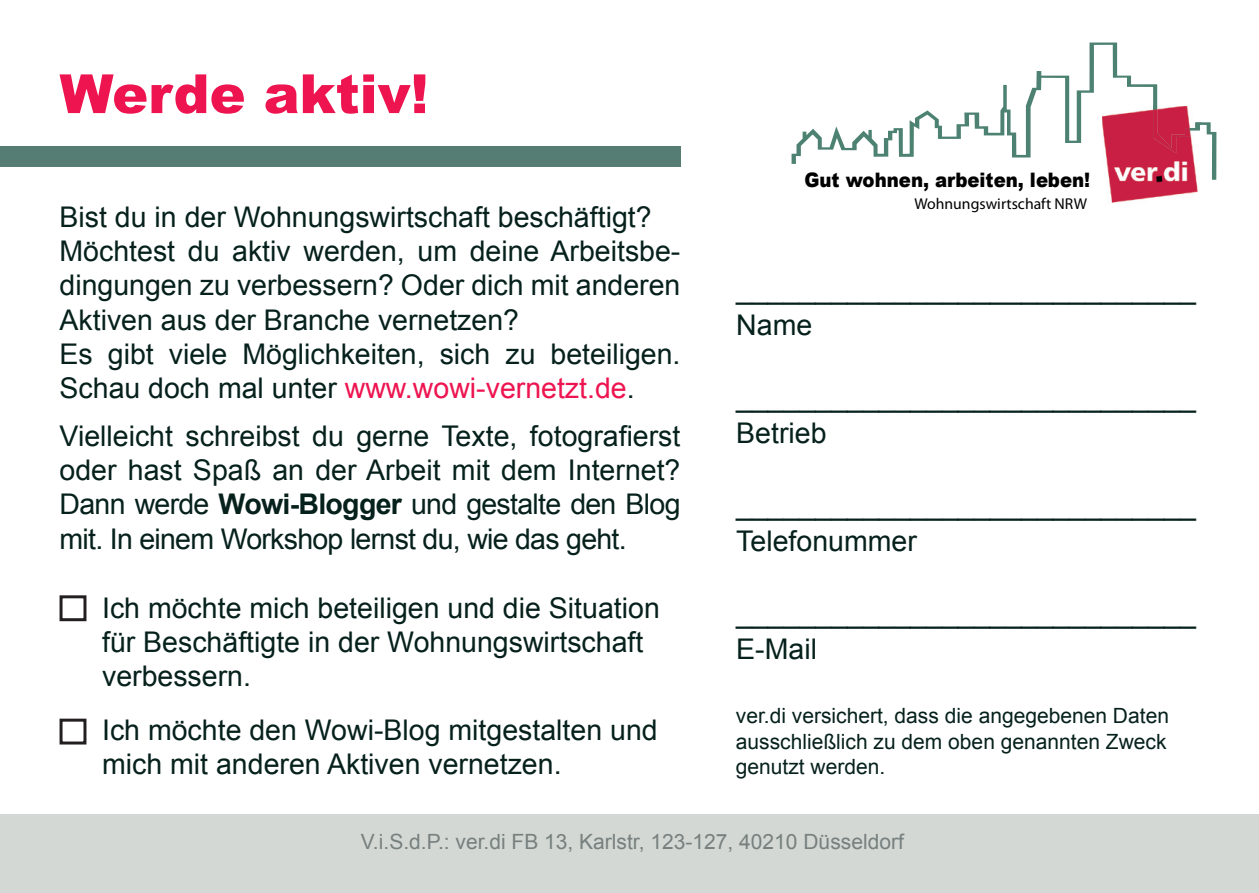
<style>
.page{position:relative;width:1259px;height:893px;background:#fff}
.page>*{position:absolute;margin:0;border:0;box-sizing:border-box;transform-origin:0 0}
.t1{font:900 54px "Arial";color:#ed1450}
.t2{font:28.5px/34.2px "Arial";color:#06211c}
.t3{font:21px/25.2px "Arial";color:#06211c;text-align:justify}
.t4{font:21px "Arial";color:#77807f}
.t5{font:900 20.1px "Arial";color:#000;scale:.91 1}
.t6{font:15.6px "Myriad Pro";color:#000}
.s1{color:#ed1450}
.s2{font-weight:700}
</style>
<div class="page">
<div style="left:0;top:814px;width:1259px;height:79px;background:#d3d8d4"></div>
<div style="left:0;top:147px;width:680px;height:20px;background:#567d74"></div>
<svg style="left:791px;top:43px;width:425px;height:137px"></svg>
<img style="left:1102px;top:106px;width:99px;height:97px">
<img style="left:1153px;top:106px;width:48px;height:47px">
<div style="left:60px;top:719px;width:26px;height:25px;border:3px solid #231f20"></div>
<svg style="left:59px;top:595px;width:28px;height:27px"></svg>
<h1 class="t1" style="left:60px;top:55px;width:370px">Werde aktiv!</h1>
<p class="t2" style="left:60px;top:200px;width:622px">Bist du in der Wohnungswirtschaft beschäftigt?<br>Möchtest du aktiv werden, um deine Arbeitsbe&shy;dingungen zu verbessern? Oder dich mit anderen Aktiven aus der Branche vernetzen?<br>Es gibt viele Möglichkeiten, sich zu beteiligen.<br>Schau doch mal unter <span class="s1">www.wowi-vernetzt.de</span>.</p>
<p class="t2" style="left:60px;top:419px;width:622px;text-align:justify">Vielleicht schreibst du gerne Texte, fotografierst oder hast Spaß an der Arbeit mit dem Internet?<br>Dann werde <span class="s2">Wowi-Blogger</span> und gestalte den Blog mit. In einem Workshop lernst du, wie das geht.</p>
<p class="t2" style="left:102px;top:591px;width:559px">Ich möchte mich beteiligen und die Situation für Beschäftigte in der Wohnungswirtschaft verbessern.</p>
<p class="t2" style="left:102px;top:713px;width:557px">Ich möchte den Wowi-Blog mitgestalten und mich mit anderen Aktiven vernetzen.</p>
<p class="t5" style="left:804px;top:165px;width:316px">Gut wohnen, arbeiten, leben!</p>
<p class="t6" style="left:914px;top:194px;width:174px">Wohnungswirtschaft NRW</p>
<p class="t2" style="left:736px;top:271px;width:461px;line-height:36px">_____________________________<br>Name</p>
<p class="t2" style="left:736px;top:379px;width:461px;line-height:36px">_____________________________<br>Betrieb</p>
<p class="t2" style="left:736px;top:487px;width:461px;line-height:36px">_____________________________<br>Telefonummer</p>
<p class="t2" style="left:736px;top:595px;width:461px;line-height:36px">_____________________________<br>E-Mail</p>
<p class="t3" style="left:736px;top:704px;width:435px">ver.di versichert, dass die angegebenen Daten ausschließlich zu dem oben genannten Zweck genutzt werden.</p>
<p class="t4" style="left:361px;top:828px;width:544px">V.i.S.d.P.: ver.di FB 13, Karlstr, 123-127, 40210 Düsseldorf</p>
</div>
